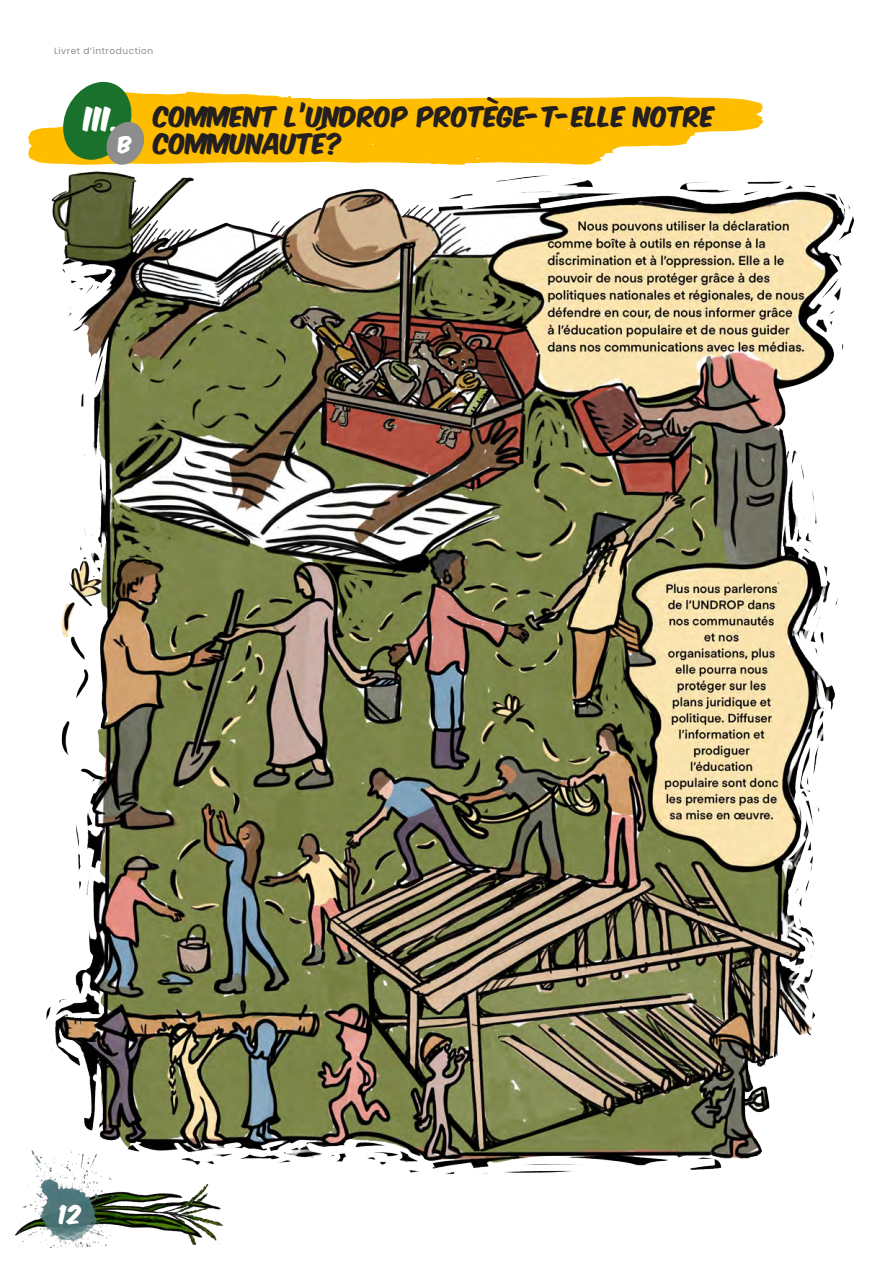
<style>
.page{position:relative;width:893px;height:1263px;background:#fff}
.page>*{position:absolute;margin:0;border:0;box-sizing:border-box;transform-origin:0 0}
.t1{font:28.5px "Komika Axis";color:#fff}
.t2{font:24px/26.4px "Komika Axis";color:#231f20}
.t3{font:22.5px "Komika Axis";color:#fff}
.t4{font:19.5px "Komika Axis";color:#fff}
.t5{font:9px "Poppins";letter-spacing:.06em;color:#8d8d8d}
</style>
<div class="page">
<img style="left:14px;top:1197px;width:210px;height:47px">
<img style="left:19px;top:1185px;width:105px;height:63px">
<svg style="left:386px;top:97px;width:378px;height:49px;background:#ffc216"></svg>
<img style="left:31px;top:146px;width:823px;height:1051px">
<svg style="left:28px;top:81px;width:358px;height:87px"></svg>
<p class="t5" style="left:54px;top:45px;width:101px">Livret d’introduction</p>
<p class="t1" style="left:85px;top:105px;width:38px">III.</p>
<p class="t4" style="left:119px;top:135px;width:15px">B</p>
<p class="t2" style="left:154px;top:106px;width:562px">COMMENT L’UNDROP PROTÈGE-T-ELLE NOTRE<br>COMMUNAUTÉ?</p>
<p class="t3" style="left:59px;top:1203px;width:24px">12</p>
</div>
